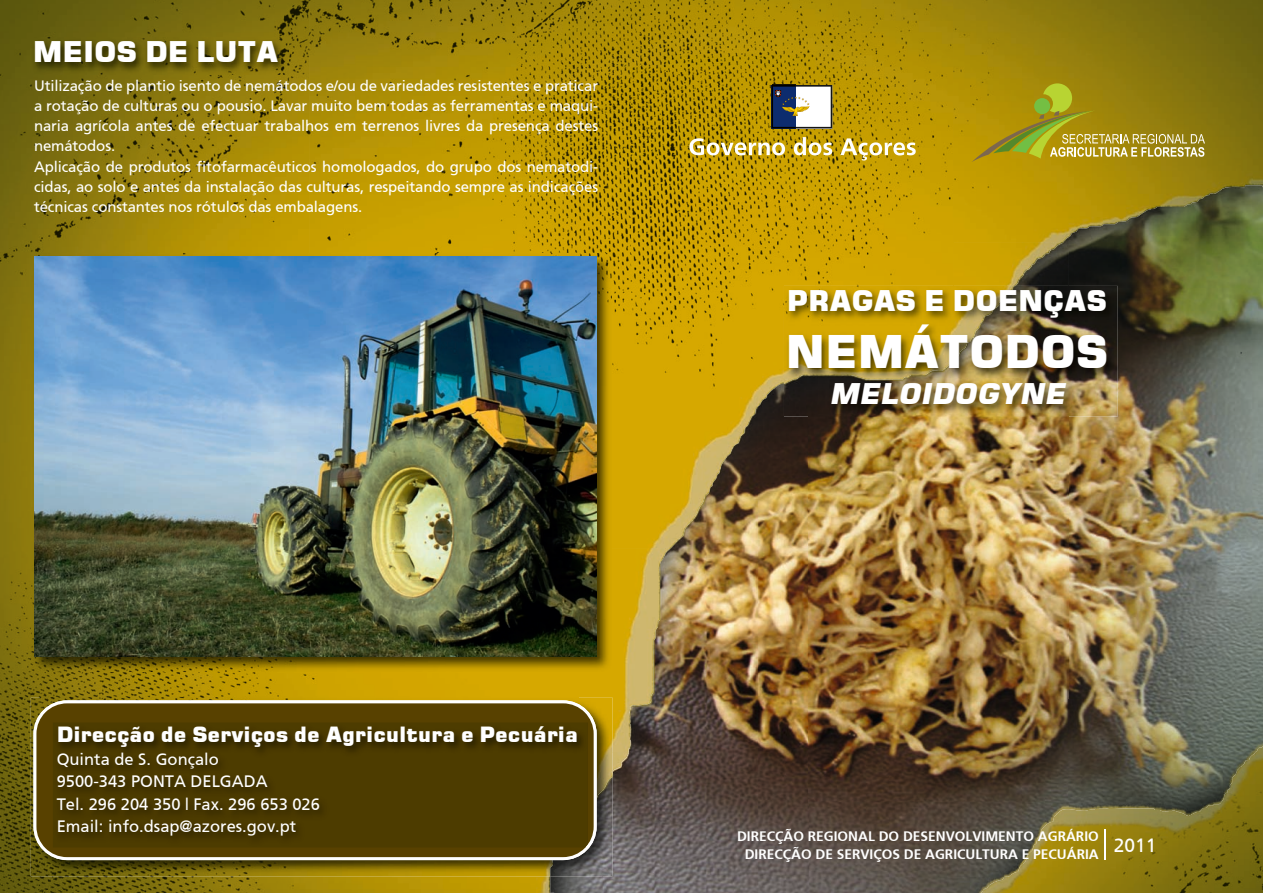
<style>
.page{position:relative;width:1263px;height:893px;background:#fff}
.page>*{position:absolute;margin:0;border:0;box-sizing:border-box;transform-origin:0 0}
.t1{font:45px "Square 721 Blk";color:#fff}
.t2{font:28.5px "Square 721 Blk";color:#fff}
.t3{font:italic 28.5px "Square 721 Blk";color:#fff}
.t4{font:21px "Square 721 Blk";color:#fff}
.t5{font:16.5px/22.5px "Frutiger Roman";color:#fff}
.t6{font:15px/20.2px "Frutiger Roman";letter-spacing:-.01em;color:#fff}
.t7{font:700 13.65px/18px "Frutiger";color:#fff}
</style>
<div class="page">
<img style="left:0;top:0;width:953px;height:293px">
<img style="left:953px;top:0;width:310px;height:242px">
<div style="left:953px;top:242px;width:62px;height:44px;background:#cea400"></div>
<img style="left:1222px;top:799px;width:41px;height:94px">
<img style="left:0;top:293px;width:41px;height:600px">
<div style="left:612px;top:293px;width:172px;height:153px;background:#d6a800"></div>
<img style="left:612px;top:446px;width:93px;height:102px">
<img style="left:578px;top:548px;width:76px;height:150px">
<img style="left:41px;top:672px;width:537px;height:26px">
<img style="left:1168px;top:816px;width:54px;height:77px">
<img style="left:1069px;top:816px;width:99px;height:77px">
<img style="left:41px;top:876px;width:509px;height:17px">
<img style="left:1068px;top:185px;width:195px;height:514px">
<img style="left:1015px;top:237px;width:54px;height:49px">
<img style="left:757px;top:384px;width:52px;height:509px">
<img style="left:705px;top:407px;width:53px;height:486px">
<img style="left:809px;top:417px;width:260px;height:476px">
<img style="left:654px;top:495px;width:52px;height:398px">
<img style="left:602px;top:640px;width:52px;height:253px">
<img style="left:1068px;top:699px;width:156px;height:117px">
<img style="left:1223px;top:699px;width:40px;height:100px">
<img style="left:550px;top:876px;width:52px;height:17px">
<svg style="left:971px;top:83px;width:234px;height:79px;background:#a5931d"></svg>
<svg style="left:689px;top:137px;width:227px;height:24px"></svg>
<img style="left:30px;top:37px;width:259px;height:38px">
<img style="left:31px;top:698px;width:582px;height:178px">
<img style="left:550px;top:771px;width:63px;height:105px">
<svg style="left:33px;top:700px;width:564px;height:160px;background:#77652f"></svg>
<img style="left:784px;top:286px;width:334px;height:131px">
<hr style="left:1104px;top:830px;width:1px;height:30px;background:#fff">
<img style="left:53px;top:722px;width:535px;height:125px">
<img style="left:31px;top:254px;width:581px;height:418px">
<img style="left:34px;top:257px;width:562px;height:399px">
<svg style="left:771px;top:85px;width:61px;height:44px"></svg>
<h2 class="t2" style="left:33px;top:35px;width:247px">MEIOS DE LUTA</h2>
<p class="t6" style="left:34px;top:75px;width:566px">Utilização de plantio isento de nemátodos e/ou de variedades resistentes e praticar a rotação de culturas ou o pousio. Lavar muito bem todas as ferramentas e maqui&shy;naria agrícola antes de efectuar trabalhos em terrenos livres da presença destes nemátodos.<br>Aplicação de produtos fitofarmacêuticos homologados, do grupo dos nematodi&shy;cidas, ao solo e antes da instalação das culturas, respeitando sempre as indicações técnicas constantes nos rótulos das embalagens.</p>
<h3 class="t4" style="left:57px;top:722px;width:523px">Direcção de Serviços de Agricultura e Pecuária</h3>
<p class="t5" style="left:57px;top:747px;width:265px">Quinta de S. Gonçalo<br>9500-343 PONTA DELGADA<br>Tel. 296 204 350 | Fax. 296 653 026<br>Email: info.dsap@azores.gov.pt</p>
<h2 class="t2" style="left:787px;top:283px;width:322px">PRAGAS E DOENÇAS</h2>
<h1 class="t1" style="left:785px;top:324px;width:324px">NEMÁTODOS</h1>
<h2 class="t3" style="left:829px;top:376px;width:243px">MELOIDOGYNE</h2>
<p class="t7" style="left:745px;top:827px;width:413px;text-indent:-8px">DIRECÇÃO REGIONAL DO DESENVOLVIMENTO AGRÁRIO<br>DIRECÇÃO DE SERVIÇOS DE AGRICULTURA E PECUÁRIA <sup>2011</sup></p>
</div>
